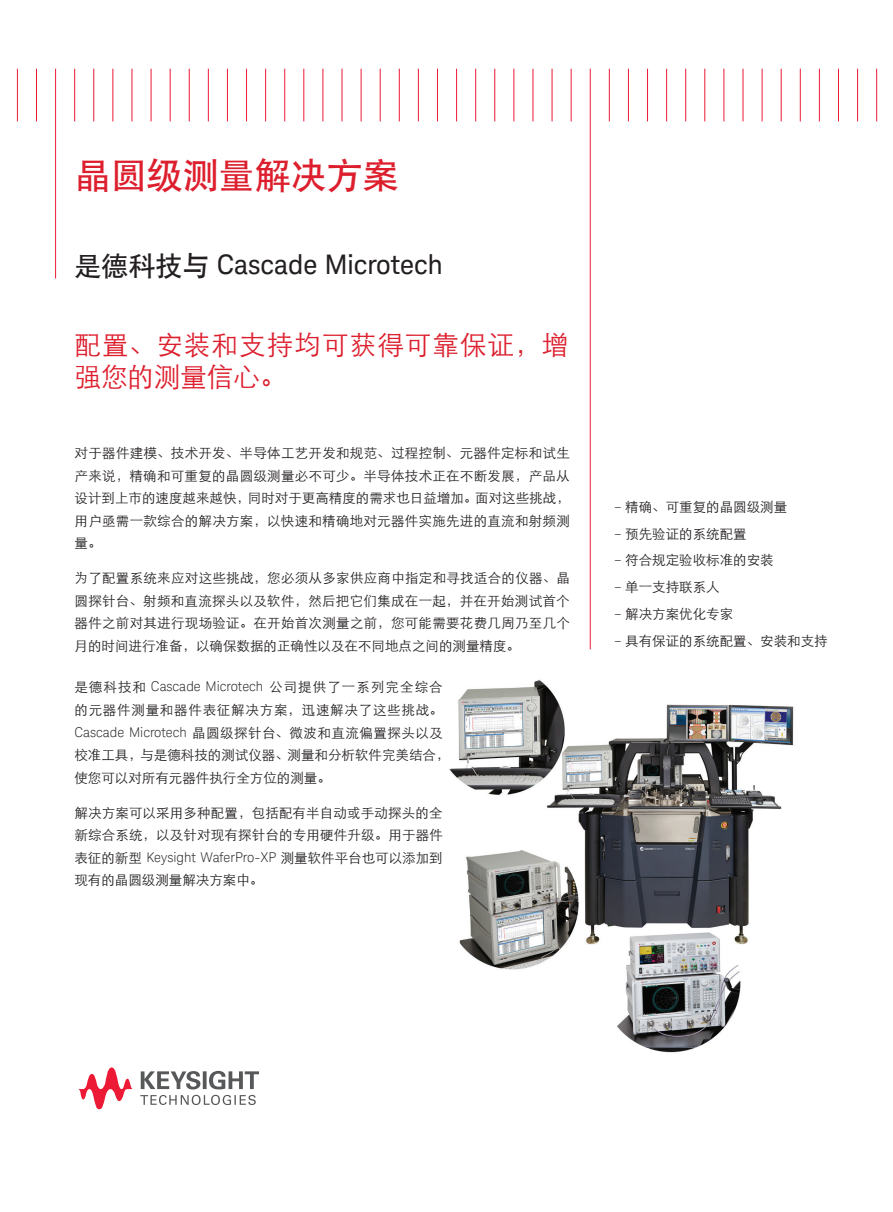
<style>
.page{position:relative;width:893px;height:1212px;background:#fff}
.page>*{position:absolute;margin:0;border:0;box-sizing:border-box;transform-origin:0 0}
.t1{font:36px "H Yb 1 gj";color:#dd1e2d}
.t2{font:27px/32.4px "ST Xihei";letter-spacing:.045em;color:#dd1e2d}
.t3{font:27px "Keysight Sans";color:#231f20}
.t4{font:13.5px/22.5px "ST Xihei";letter-spacing:.01em;color:#231f20;text-align:justify}
.t5{font:13.5px/22.5px "ST Xihei";letter-spacing:.035em;color:#231f20}
.t6{font:300 13.5px "Keysight Sans";color:#231f20}
.s1{font-family:"H Yb 1 gj"}
.s2{font-family:"Keysight Sans";font-weight:300}
.s3{font-family:"ST Xihei";font-weight:400}
</style>
<div class="page">
<img style="left:449px;top:680px;width:345px;height:373px">
<hr style="left:17px;top:69px;width:1px;height:52px;background:#ed1a36">
<hr style="left:36px;top:69px;width:1px;height:52px;background:#ed1a36">
<hr style="left:55px;top:69px;width:1px;height:210px;background:#ed1a36">
<hr style="left:74px;top:69px;width:1px;height:52px;background:#ed1a36">
<hr style="left:93px;top:69px;width:1px;height:52px;background:#ed1a36">
<hr style="left:112px;top:69px;width:1px;height:52px;background:#ed1a36">
<hr style="left:132px;top:69px;width:1px;height:52px;background:#ed1a36">
<hr style="left:151px;top:69px;width:1px;height:52px;background:#ed1a36">
<hr style="left:170px;top:69px;width:1px;height:52px;background:#ed1a36">
<hr style="left:189px;top:69px;width:1px;height:52px;background:#ed1a36">
<hr style="left:208px;top:69px;width:1px;height:52px;background:#ed1a36">
<hr style="left:227px;top:69px;width:1px;height:52px;background:#ed1a36">
<hr style="left:246px;top:69px;width:1px;height:52px;background:#ed1a36">
<hr style="left:265px;top:69px;width:1px;height:52px;background:#ed1a36">
<hr style="left:284px;top:69px;width:1px;height:52px;background:#ed1a36">
<hr style="left:303px;top:69px;width:1px;height:52px;background:#ed1a36">
<hr style="left:323px;top:69px;width:1px;height:52px;background:#ed1a36">
<hr style="left:342px;top:69px;width:1px;height:52px;background:#ed1a36">
<hr style="left:361px;top:69px;width:1px;height:52px;background:#ed1a36">
<hr style="left:380px;top:69px;width:1px;height:52px;background:#ed1a36">
<hr style="left:399px;top:69px;width:1px;height:52px;background:#ed1a36">
<hr style="left:418px;top:69px;width:1px;height:52px;background:#ed1a36">
<hr style="left:437px;top:69px;width:1px;height:52px;background:#ed1a36">
<hr style="left:456px;top:69px;width:1px;height:52px;background:#ed1a36">
<hr style="left:475px;top:69px;width:1px;height:52px;background:#ed1a36">
<hr style="left:494px;top:69px;width:1px;height:52px;background:#ed1a36">
<hr style="left:513px;top:69px;width:1px;height:52px;background:#ed1a36">
<hr style="left:533px;top:69px;width:1px;height:52px;background:#ed1a36">
<hr style="left:552px;top:69px;width:1px;height:52px;background:#ed1a36">
<hr style="left:571px;top:69px;width:1px;height:52px;background:#ed1a36">
<hr style="left:609px;top:69px;width:1px;height:52px;background:#ed1a36">
<hr style="left:628px;top:69px;width:1px;height:52px;background:#ed1a36">
<hr style="left:647px;top:69px;width:1px;height:52px;background:#ed1a36">
<hr style="left:666px;top:69px;width:1px;height:52px;background:#ed1a36">
<hr style="left:685px;top:69px;width:1px;height:52px;background:#ed1a36">
<hr style="left:704px;top:69px;width:1px;height:52px;background:#ed1a36">
<hr style="left:723px;top:69px;width:1px;height:52px;background:#ed1a36">
<hr style="left:743px;top:69px;width:1px;height:52px;background:#ed1a36">
<hr style="left:762px;top:69px;width:1px;height:52px;background:#ed1a36">
<hr style="left:781px;top:69px;width:1px;height:52px;background:#ed1a36">
<hr style="left:800px;top:69px;width:1px;height:52px;background:#ed1a36">
<hr style="left:819px;top:69px;width:1px;height:52px;background:#ed1a36">
<hr style="left:838px;top:69px;width:1px;height:52px;background:#ed1a36">
<hr style="left:857px;top:69px;width:1px;height:52px;background:#ed1a36">
<hr style="left:876px;top:69px;width:1px;height:52px;background:#ed1a36">
<hr style="left:590px;top:69px;width:1px;height:580px;background:#ed1a36">
<svg style="left:140px;top:1095px;width:116px;height:10px"></svg>
<svg style="left:141px;top:1071px;width:118px;height:18px"></svg>
<svg style="left:78px;top:1067px;width:55px;height:42px"></svg>
<h1 class="t1" style="left:75px;top:158px;width:325px">晶圆级测量解决方案</h1>
<h2 class="t3" style="left:75px;top:248px;width:370px"><span class="s1">是德科技与</span> Cascade Microtech</h2>
<h2 class="t2" style="left:75px;top:326px;width:495px">配置、安装和支持均可获得可靠保证，增强您的测量信心。</h2>
<p class="t4" style="left:75px;top:441px;width:497px">对于器件建模、技术开发、半导体工艺开发和规范、过程控制、元器件定标和试生产来说，精确和可重复的晶圆级测量必不可少。半导体技术正在不断发展，产品从设计到上市的速度越来越快，同时对于更高精度的需求也日益增加。面对这些挑战，用户亟需一款综合的解决方案，以快速和精确地对元器件实施先进的直流和射频测量。</p>
<p class="t4" style="left:75px;top:566px;width:497px">为了配置系统来应对这些挑战，您必须从多家供应商中指定和寻找适合的仪器、晶圆探针台、射频和直流探头以及软件，然后把它们集成在一起，并在开始测试首个器件之前对其进行现场验证。在开始首次测量之前，您可能需要花费几周乃至几个月的时间进行准备，以确保数据的正确性以及在不同地点之间的测量精度。</p>
<p class="t5" style="left:74px;top:675px;width:377px">是德科技和 <span class="s2">Cascade Microtech</span> 公司提供了一系列完全综合的元器件测量和器件表征解决方案，迅速解决了这些挑战。<span class="s2">Cascade Microtech</span> 晶圆级探针台、微波和直流偏置探头以及校准工具，与是德科技的测试仪器、测量和分析软件完美结合，使您可以对所有元器件执行全方位的测量。</p>
<p class="t4" style="left:74px;top:800px;width:370px">解决方案可以采用多种配置，包括配有半自动或手动探头的全新综合系统，以及针对现有探针台的专用硬件升级。用于器件</p>
<p class="t6" style="left:74px;top:849px;width:370px"><span class="s3">表征的新型</span> Keysight WaferPro-XP <span class="s3">测量软件平台也可以添加到</span></p>
<p class="t4" style="left:74px;top:868px;width:190px">现有的晶圆级测量解决方案中。</p>
<p class="t4" style="left:614px;top:494px;width:175px"><span class="s2">–</span> 精确、可重复的晶圆级测量</p>
<p class="t4" style="left:614px;top:521px;width:134px"><span class="s2">–</span> 预先验证的系统配置</p>
<p class="t4" style="left:614px;top:548px;width:161px"><span class="s2">–</span> 符合规定验收标准的安装</p>
<p class="t4" style="left:614px;top:575px;width:107px"><span class="s2">–</span> 单一支持联系人</p>
<p class="t4" style="left:614px;top:601px;width:121px"><span class="s2">–</span> 解决方案优化专家</p>
<p class="t4" style="left:614px;top:628px;width:215px"><span class="s2">–</span> 具有保证的系统配置、安装和支持</p>
</div>
